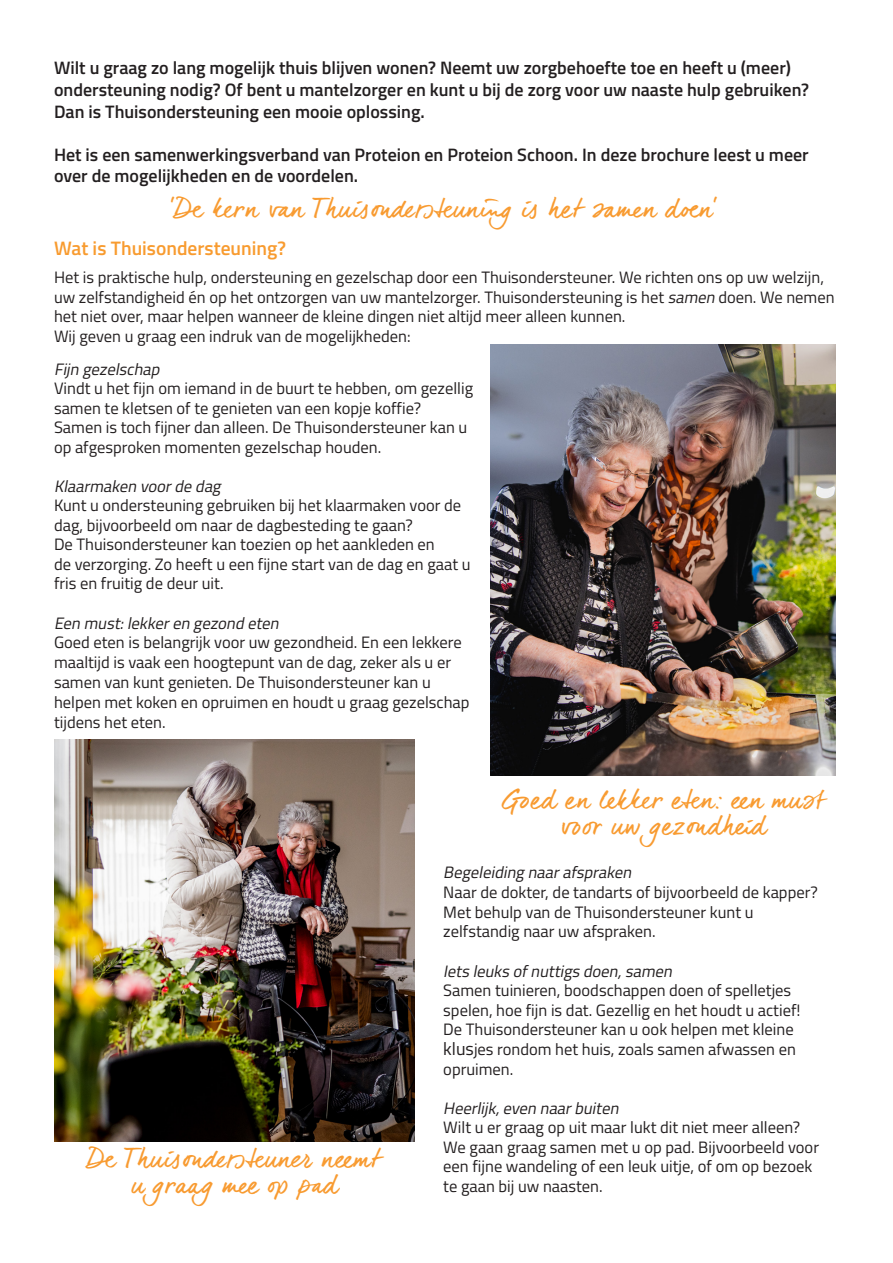
<style>
.page{position:relative;width:893px;height:1263px;background:#fff}
.page>*{position:absolute;margin:0;border:0;box-sizing:border-box;transform-origin:0 0}
.t1{font:25.5px "dear Joe 6";color:#f89b31}
.t2{font:600 19.5px "Titillium Web";color:#f89b2f}
.t3{font:600 18px/21.6px "Titillium Web";color:#231f20}
.t4{font:16.5px/19.8px "Titillium Web";color:#231f20}
.t5{font:italic 16.5px "Titillium Web";color:#231f20}
.s1{font-style:italic}
.s2{font-size:18px}
</style>
<div class="page">
<img style="left:490px;top:345px;width:346px;height:431px">
<img style="left:54px;top:740px;width:361px;height:401px">
<p class="t3" style="left:54px;top:56px;width:738px">Wilt u graag zo lang mogelijk thuis blijven wonen? Neemt uw zorgbehoefte toe en heeft u (meer)</p>
<p class="t3" style="left:54px;top:78px;width:757px">ondersteuning nodig? Of bent u mantelzorger en kunt u bij de zorg voor uw naaste hulp gebruiken?<br>Dan is Thuisondersteuning een mooie oplossing.</p>
<p class="t3" style="left:54px;top:143px;width:756px">Het is een samenwerkingsverband van Proteion en Proteion Schoon. In deze brochure leest u meer over de mogelijkheden en de voordelen.</p>
<p class="t1" style="left:170px;top:193px;width:549px">‘De kern van Thuisondersteuning is het samen doen’</p>
<p class="t2" style="left:54px;top:233px;width:234px">Wat is Thuisondersteuning?</p>
<p class="t4" style="left:54px;top:266px;width:782px">Het is praktische hulp, ondersteuning en gezelschap door een Thuisondersteuner. We richten ons op uw welzijn, uw zelfstandigheid én op het ontzorgen van uw mantelzorger. Thuisondersteuning is het <span class="s1">samen</span> doen. We nemen het niet over, maar helpen wanneer de kleine dingen niet altijd meer alleen kunnen.</p>
<p class="t4" style="left:54px;top:326px;width:358px">Wij geven u graag een indruk van de mogelijkheden:</p>
<p class="t5" style="left:54px;top:357px;width:111px">Fijn gezelschap</p>
<p class="t4" style="left:54px;top:378px;width:421px">Vindt u het fijn om iemand in de buurt te hebben, om gezellig</p>
<p class="t4" style="left:54px;top:397px;width:369px">samen te kletsen of te genieten van een kopje koffie?</p>
<p class="t4" style="left:54px;top:417px;width:415px">Samen is toch fijner dan alleen. De Thuisondersteuner kan u op afgesproken momenten gezelschap houden.</p>
<p class="t5" style="left:54px;top:474px;width:172px">Klaarmaken voorde dag</p>
<p class="t4" style="left:54px;top:495px;width:409px">Kunt u ondersteuning gebruiken bij het klaarmaken voor de dag, bijvoorbeeld om naar de dagbesteding te gaan?</p>
<p class="t4" style="left:54px;top:534px;width:382px">De Thuisondersteuner kan toezien op het aankleden en</p>
<p class="t4" style="left:54px;top:553px;width:418px">de verzorging. Zo heeft u een fijne start van de dag en gaat u fris en fruitig de deur uit.</p>
<p class="t5" style="left:54px;top:611px;width:230px">Een must:lekkeren gezond eten</p>
<p class="t4" style="left:54px;top:632px;width:409px">Goed eten is belangrijk voor uw gezondheid. En een lekkere maaltijd is vaak een hoogtepunt van de dag, zeker als u er</p>
<p class="t4" style="left:54px;top:672px;width:378px">samen van kunt genieten. De Thuisondersteuner kan u</p>
<p class="t4" style="left:54px;top:691px;width:417px">helpen met koken en opruimen en houdt u graag gezelschap tijdens het eten.</p>
<p class="t1" style="left:501px;top:784px;width:328px">Goed en lekker eten: een must</p>
<p class="t1" style="left:560px;top:810px;width:208px">voor uw gezondheid</p>
<p class="t1" style="left:87px;top:1143px;width:296px">De Thuisondersteuner neemt</p>
<p class="t1" style="left:131px;top:1169px;width:208px">u graag mee op pad</p>
<p class="t5" style="left:443px;top:860px;width:194px">Begeleiding naarafspraken</p>
<p class="t4" style="left:443px;top:881px;width:376px">Naar de dokter, de tandarts of bijvoorbeeld de kapper?<br>Met behulp van de Thuisondersteuner kunt u</p>
<p class="t4" style="left:443px;top:921px;width:214px">zelfstandig naar uw afspraken.</p>
<p class="t5" style="left:443px;top:959px;width:234px">Iets leuks ofnuttigs doen,samen</p>
<p class="t4" style="left:443px;top:980px;width:359px">Samen tuinieren, boodschappen doen of spelletjes spelen, hoe fijn is dat. Gezellig en het houdt u actief!</p>
<p class="t4" style="left:443px;top:1019px;width:354px">De Thuisondersteuner kan u ook helpen met kleine <span class="s2">klus</span>jes rondom het huis, zoals samen afwassen en opruimen.</p>
<p class="t5" style="left:443px;top:1096px;width:181px">Heerlijk,even naarbuiten</p>
<p class="t4" style="left:443px;top:1117px;width:358px">Wilt u er graag op uit maar lukt dit niet meer alleen?</p>
<p class="t4" style="left:443px;top:1136px;width:377px">We gaan graag samen met u op pad. Bijvoorbeeld voor een fijne wandeling of een leuk uitje, of om op bezoek te gaan bij uw naasten.</p>
</div>
